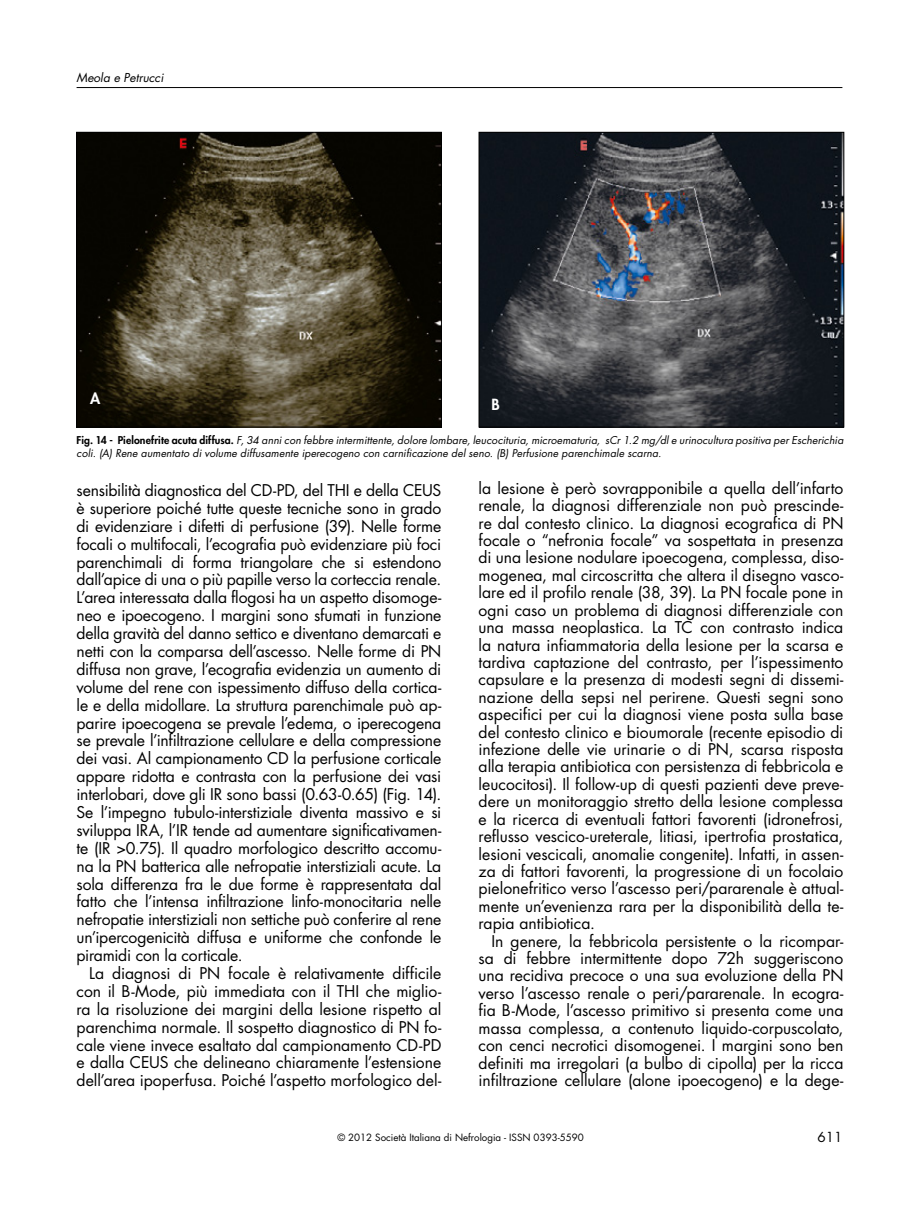
<style>
.page{position:relative;width:919px;height:1217px;background:#fff}
.page>*{position:absolute;margin:0;border:0;box-sizing:border-box;transform-origin:0 0}
.t1{font:15.75px/17.4px "Futura";letter-spacing:-.01em;color:#000;text-align:justify}
.t2{font:800 15px "Futura";color:#fff}
.t3{font:13.5px "Futura";color:#000}
.t4{font:italic 12px "Futura";color:#000}
.t5{font:italic 10.5px/12.6px "Futura";letter-spacing:.01em;color:#000}
.t6{font:9.75px "Futura";color:#000}
.s1{font-weight:800;font-style:normal}
.s2{font-style:inherit}
</style>
<div class="page">
<hr style="left:77px;top:87px;width:765px;height:1px;background:#000">
<img style="left:78px;top:134px;width:362px;height:291px">
<div style="left:76px;top:132px;width:366px;height:295px;border:1px solid #000"></div>
<img style="left:480px;top:134px;width:362px;height:291px">
<div style="left:478px;top:132px;width:366px;height:295px;border:1px solid #000"></div>
<p class="t4" style="left:77px;top:70px;width:88px">Meola e Petrucci</p>
<p class="t2" style="left:90px;top:389px;width:12px">A</p>
<p class="t2" style="left:491px;top:394px;width:10px">B</p>
<p class="t5" style="left:77px;top:434px;width:768px"><span class="s1">Fig. 14 - Pielonefrite acuta diffusa.</span> F, 34 anni con febbre intermittente, dolore lombare, leucocituria, microematuria, sCr 1.2 mg/dl e urinocultura positiva per Escherichia coli. (A) Rene aumentato di volume diffusamente iperecogeno con carnificazione del seno. (B) Perfusione parenchimale scarna.</p>
<p class="t1" style="left:77px;top:481px;width:337px">sensibilità diagnostica del CD-PD, del THI e della CEU</p>
<p class="t1" style="left:77px;top:481px;width:366px;line-height:17.9px;text-indent:356px">S è superiore poiché tutte queste tecniche sono in grado di evidenziare i difetti di perfusione (39). Nelle forme focali o multifocali, l’ecografia può evidenziare più foci parenchimali di forma triangolare che si estendono dall’apice di una o più papille verso la corteccia renale.<br>L’area interessata dalla flogosi ha un aspetto disomoge&shy;neo e ipoecogeno. I margini sono sfumati in funzione della gravità del danno settico e diventano demarcati e netti con la comparsa dell’ascesso. Nelle forme di PN diffusa non grave, l’ecografia evidenzia un aumento di volume del rene con ispessimento diffuso della cortica&shy;le e della midollare. La struttura parenchimale può ap&shy;parire ipoecogena se prevale l’edema, o iperecogena se prevale l’infiltrazione cellulare e della compressione dei vasi. Al campionamento CD la perfusione corticale appare ridotta e contrasta con la perfusione dei vasi interlobari, dove gli IR sono bassi (0.63-0.65) (Fig. 14).<br>Se l’impegno tubulo-interstiziale diventa massivo e si sviluppa IRA, l’IR tende ad aumentare significativamen&shy;te (IR &gt;0.75). Il quadro morfologico descritto accomu&shy;na la PN batterica alle nefropatie interstiziali acute. La sola differenza fra le due forme è rappresentata dal fatto che l’intensa infiltrazione linfo-monocitaria nelle nefropatie interstiziali non settiche può conferire al rene un’ipercogenicità diffusa e uniforme che confonde le piramidi con la corticale.</p>
<p class="t1" style="left:76px;top:964px;width:366px;line-height:17.9px;text-align:left;text-indent:13px">La diagnosi di PN focale è relativamente difficile con il B-Mode, più immediata con il THI che miglio&shy;ra la risoluzione dei margini della lesione rispetto al parenchima normale. Il sospetto diagnostico di PN fo&shy;cale viene invece esaltato dal campionamento CD-PD e dalla CEU</p>
<p class="t1" style="left:76px;top:1053px;width:366px;line-height:17.9px;text-align:right">S che delineano chiaramente l’estensione<br>dell’area ipoperfusa. Poiché l’aspetto morfologico del-</p>
<p class="t1" style="left:478px;top:479px;width:366px">la lesione è però sovrapponibile a quella dell’infarto renale, la diagnosi differenziale non può prescinde&shy;re dal contesto clinico. La diagnosi ecografica di PN focale o “nefronia focale” va sospettata in presenza di una lesione nodulare ipoecogena, complessa, diso&shy;mogenea, mal circoscritta che altera il disegno vasco&shy;lare ed il profilo renale (38, 39). La PN focale pone in ogni caso un problema di diagnosi differenziale con una massa neoplastica. La TC con contrasto indica la natura infiammatoria della lesione per la scarsa e tardiva captazione del contrasto, per l’ispessimento capsulare e la presenza di modesti segni di dissemi&shy;nazione della sepsi nel perirene. Questi segni sono aspecifici per cui la diagnosi viene posta sulla base del contesto clinico e bioumorale (recente episodio di infezione delle vie urinarie o di PN, scarsa risposta alla terapia antibiotica con persistenza di febbricola e leucocitosi). Il follow-up di questi pazienti deve preve&shy;dere un monitoraggio stretto della lesione complessa e la ricerca di eventuali fattori favorenti (idronefrosi, reflusso vescico-ureterale, litiasi, ipertrofia prostatica, lesioni vescicali, anomalie congenite). Infatti, in assen&shy;za di fattori favorenti, la progressione di un focolaio pielonefritico verso l’ascesso peri/pararenale è attual&shy;mente un’evenienza rara per la disponibilità della te&shy;rapia antibiotica.</p>
<p class="t1" style="left:478px;top:932px;width:366px;text-indent:13px">In genere, la febbricola persistente o la ricompar&shy;sa di febbre intermittente dopo 72h suggeriscono una recidiva precoce o una sua evoluzione della PN verso l’ascesso renale o peri/pararenale. In ecogra&shy;fia B-Mode, l’ascesso primitivo si presenta come una massa complessa, a contenuto liquido-corpuscolato, con cenci necrotici disomogenei. I margini sono ben definiti ma irregolari (a bulbo di cipolla) per la ricca infiltrazione cellulare (alone ipoecogeno) e la dege-</p>
<p class="t6" style="left:337px;top:1130px;width:248px"><span class="s2">© 2012</span> Società Italiana di Nefrologia - ISSN 0393-5590</p>
<p class="t3" style="left:817px;top:1128px;width:26px">611</p>
</div>
